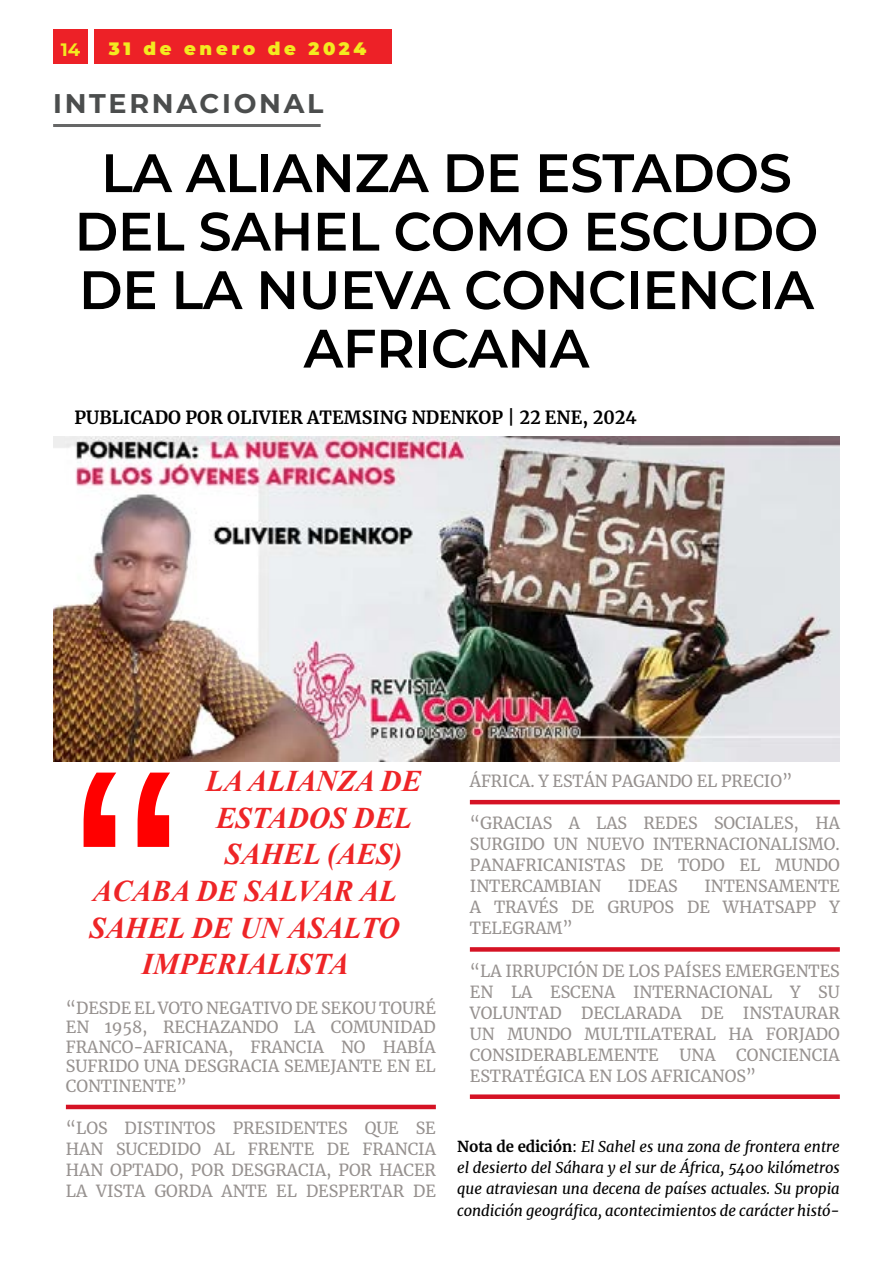
<style>
.page{position:relative;width:893px;height:1263px;background:#fff}
.page>*{position:absolute;margin:0;border:0;box-sizing:border-box;transform-origin:0 0}
.t1{font:600 54px/58.5px "Montserrat";letter-spacing:-.01em;color:#000;text-align:center}
.t2{font:italic 700 30px "Times New Roman";color:#ee2527}
.t3{font:700 27px "Montserrat";letter-spacing:.1em;color:#4b4d4d}
.t4{font:700 18px "Merriweather";letter-spacing:.005em;color:#000}
.t5{font:900 18px "Montserrat";letter-spacing:.2em;color:#f3ea20}
.t6{font:700 18px "Montserrat";color:#f3ea20}
.t7{font:16.5px/21px "Merriweather";letter-spacing:-.005em;color:#96918f;text-align:justify}
.t8{font:italic 15px/21.1px "Merriweather";color:#000;text-align:justify}
.s1{font-weight:700;font-style:normal}
.s2{font-style:normal}
</style>
<div class="page">
<div style="left:53px;top:29px;width:35px;height:34px;background:#ed2127"></div>
<div style="left:94px;top:30px;width:297px;height:34px;background:#ed2127"></div>
<svg style="left:84px;top:772px;width:86px;height:75px"></svg>
<hr style="left:53px;top:124px;width:268px;height:3px;background:#666767">
<img style="left:53px;top:436px;width:787px;height:325px">
<hr style="left:66px;top:1105px;width:370px;height:4px;background:#d51224">
<hr style="left:470px;top:800px;width:370px;height:4px;background:#d51224">
<div style="left:470px;top:947px;width:370px;height:5px;background:#d51224"></div>
<div style="left:470px;top:1094px;width:370px;height:5px;background:#d51224"></div>
<p class="t6" style="left:61px;top:38px;width:21px">14</p>
<p class="t5" style="left:109px;top:37px;width:259px">31 de enero de 2024</p>
<h3 class="t3" style="left:53px;top:85px;width:272px">INTERNACIONAL</h3>
<h1 class="t1" style="left:75px;top:142px;width:745px">LA ALIANZA DE ESTADOS<br>DEL SAHEL COMO ESCUDO<br>DE LA NUEVA CONCIENCIA<br>AFRICANA</h1>
<p class="t4" style="left:74px;top:405px;width:564px">PUBLICADO POR OLIVIER ATEMSING NDENKOP | 22 ENE, 2024</p>
<h2 class="t2" style="left:206px;top:760px;width:217px">LA ALIANZA DE</h2>
<h2 class="t2" style="left:216px;top:797px;width:198px">ESTADOS DEL</h2>
<h2 class="t2" style="left:225px;top:833px;width:179px">SAHEL (AES)</h2>
<h2 class="t2" style="left:93px;top:870px;width:306px">ACABA DE SALVAR AL</h2>
<h2 class="t2" style="left:89px;top:907px;width:312px">SAHEL DE UN ASALTO</h2>
<h2 class="t2" style="left:142px;top:943px;width:208px">IMPERIALISTA</h2>
<p class="t7" style="left:66px;top:998px;width:371px;line-height:19.5px">“DESDE EL VOTO NEGATIVO DE SEKOU TOURÉ EN 1958, RECHAZANDO LA COMUNIDAD FRANCO-AFRICANA, FRANCIA NO HABÍA SUFRIDO UNA DESGRACIA SEMEJANTE EN EL CONTINENTE”</p>
<p class="t7" style="left:66px;top:1117px;width:371px">“LOS DISTINTOS PRESIDENTES QUE SE HAN SUCEDIDO AL FRENTE DE FRANCIA HAN OPTADO, POR DESGRACIA, POR HACER LA VISTA GORDA ANTE EL DESPERTAR DE</p>
<p class="t7" style="left:470px;top:770px;width:324px">ÁFRICA. Y ESTÁN PAGANDO EL PRECIO”</p>
<p class="t7" style="left:470px;top:812px;width:371px">“GRACIAS A LAS REDES SOCIALES, HA SURGIDO UN NUEVO INTERNACIONALISMO.<br>PANAFRICANISTAS DE TODO EL MUNDO INTERCAMBIAN</p>
<p class="t7" style="left:470px;top:875px;width:371px;text-indent:234px">INTENSAMENTE A TRAVÉS DE GRUPOS DE WHATSAPP Y TELEGRAM”</p>
<p class="t7" style="left:470px;top:960px;width:371px">“LA IRRUPCIÓN DE LOS PAÍSES EMERGENTES EN LA ESCENA INTERNACIONAL Y SU VOLUNTAD DECLARADA DE INSTAURAR UN MUNDO MULTILATERAL HA FORJADO CONSIDERABLEMENTE</p>
<p class="t7" style="left:628px;top:875px;width:51px">IDEAS</p>
<p class="t7" style="left:470px;top:1044px;width:371px;text-indent:266px">CONCIENCIA<br>ESTRATÉGICA EN LOS AFRICANOS”</p>
<p class="t7" style="left:680px;top:1044px;width:37px">UNA</p>
<p class="t8" style="left:457px;top:1136px;width:384px"><span class="s1">Nota de edición</span><span class="s2">:</span> El Sahel es una zona de frontera entre el desierto del Sáhara y el sur de África, 5400 kilómetros que atraviesan una decena de países actuales. Su propia condición geográfica, acontecimientos de carácter histó-</p>
</div>
